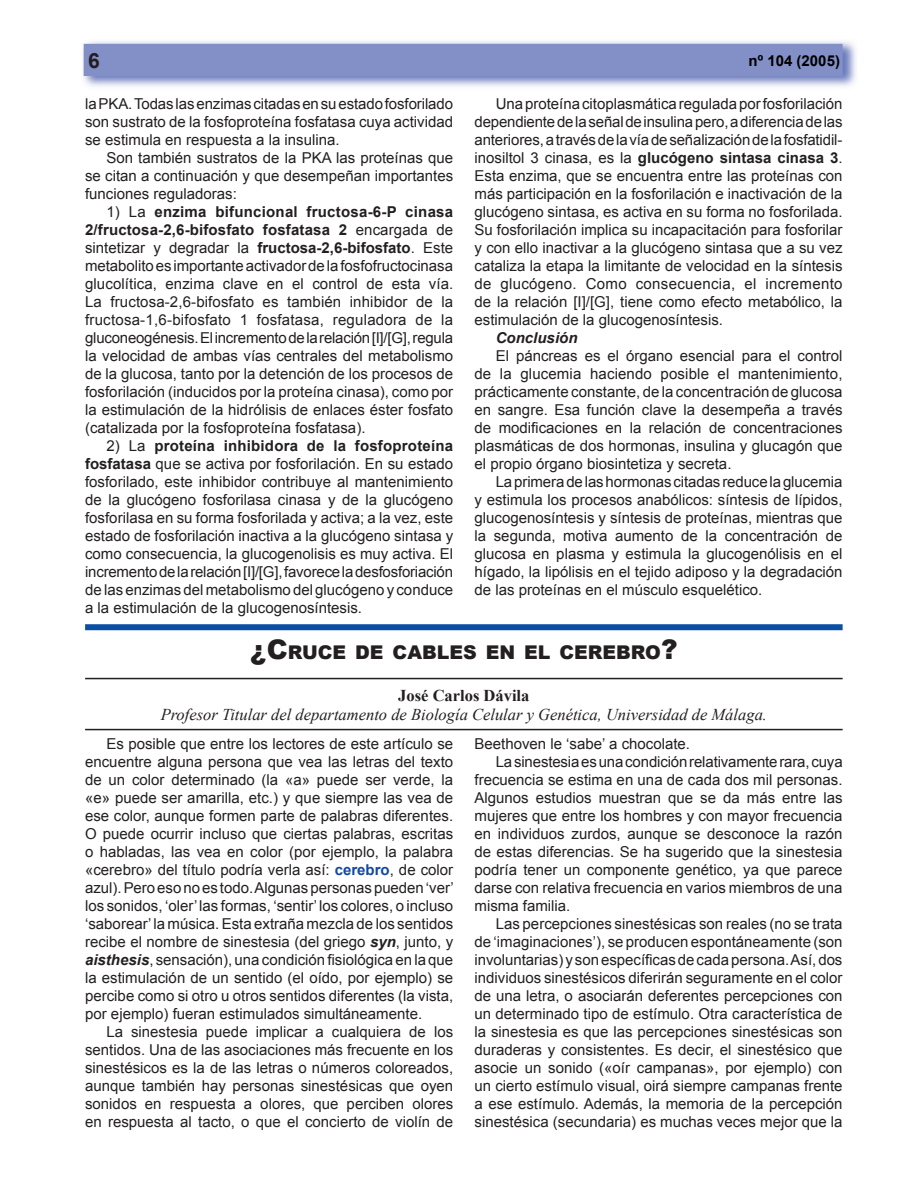
<style>
.page{position:relative;width:915px;height:1191px;background:#fff}
.page>*{position:absolute;margin:0;border:0;box-sizing:border-box;transform-origin:0 0}
.t1{font:700 21px "Arial";color:#231f20}
.t2{font:900 18.9px "Arial";color:#231f20}
.t3{font:italic 16.5px "Times New Roman";color:#231f20}
.t4{font:700 16.5px "Times New Roman";color:#231f20}
.t5{font:15px/18px "Arial";color:#231f20;text-align:justify}
.t6{font:700 15px "Arial";color:#000}
.t7{font:italic 700 15px "Arial";color:#231f20}
.s1{font-weight:700}
.s2{font-size:27px}
.s3{font-weight:700;color:#114aa0}
.s4{font-weight:700;font-style:italic}
</style>
<div class="page">
<img style="left:83px;top:41px;width:773px;height:46px">
<div style="left:84px;top:45px;width:757px;height:30px;background:#8390c8"></div>
<div style="left:84px;top:44px;width:758px;height:32px;border:2px solid #8390c8"></div>
<div style="left:85px;top:624px;width:757px;height:6px;background:#094fa3"></div>
<hr style="left:85px;top:678px;width:757px;height:1px;background:#231f20">
<hr style="left:85px;top:729px;width:757px;height:1px;background:#231f20">
<h1 class="t1" style="left:88px;top:47px;width:13px">6</h1>
<p class="t6" style="left:748px;top:51px;width:93px">nº 104 (2005)</p>
<p class="t5" style="left:85px;top:95px;width:369px">la PKA. Todas las enzimas citadas en su estado fosforilado son sustrato de la fosfoproteína fosfatasa cuya actividad se estimula en respuesta a la insulina.</p>
<p class="t5" style="left:85px;top:149px;width:369px;text-indent:21px">Son también sustratos de la PKA las proteínas que se citan a continuación y que desempeñan importantes funciones reguladoras:</p>
<p class="t5" style="left:85px;top:203px;width:369px;text-indent:21px">1) La <span class="s1">enzima bifuncional fructosa-6-P cinasa 2/fructosa-2,6-bifosfato fosfatasa 2</span> encargada de sintetizar y degradar la <span class="s1">fructosa-2,6-bifosfato</span>. Este metabolito es importante activador de la fosfofructocinasa glucolítica, enzima clave en el control de esta vía.<br>La fructosa-2,6-bifosfato es también inhibidor de la fructosa-1,6-bifosfato 1 fosfatasa, reguladora de la gluconeogénesis. El incremento de la relación [I]/[G], regula la velocidad de ambas vías centrales del metabolismo de la glucosa, tanto por la detención de los procesos de fosforilación (inducidos por la proteína cinasa), como por la estimulación de la hidrólisis de enlaces éster fosfato (catalizada por la fosfoproteína fosfatasa).</p>
<p class="t5" style="left:85px;top:437px;width:369px;text-indent:21px">2) La <span class="s1">proteína inhibidora de la fosfoproteína fosfatasa</span> que se activa por fosforilación. En su estado fosforilado, este inhibidor contribuye al mantenimiento de la glucógeno fosforilasa cinasa y de la glucógeno fosforilasa en su forma fosforilada y activa; a la vez, este estado de fosforilación inactiva a la glucógeno sintasa y como consecuencia, la glucogenolisis es muy activa. El incremento de la relación [I]/[G], favorece la desfosforiación de las enzimas del metabolismo del glucógeno y conduce a la estimulación de la glucogenosíntesis.</p>
<p class="t5" style="left:474px;top:95px;width:369px;text-indent:21px">Una proteína citoplasmática regulada por fosforilación dependiente de la señal de insulina pero, a diferencia de las anteriores, a través de la vía de señalización de la fosfatidil&shy;inosiltol 3 cinasa, es la <span class="s1">glucógeno sintasa cinasa 3</span>.<br>Esta enzima, que se encuentra entre las proteínas con más participación en la fosforilación e inactivación de la glucógeno sintasa, es activa en su forma no fosforilada.<br>Su fosforilación implica su incapacitación para fosforilar y con ello inactivar a la glucógeno sintasa que a su vez cataliza la etapa la limitante de velocidad en la síntesis de glucógeno. Como consecuencia, el incremento de la relación [I]/[G], tiene como efecto metabólico, la estimulación de la glucogenosíntesis.</p>
<p class="t7" style="left:495px;top:328px;width:83px">Conclusión</p>
<p class="t5" style="left:474px;top:347px;width:369px;text-indent:21px">El páncreas es el órgano esencial para el control de la glucemia haciendo posible el mantenimiento, prácticamente constante, de la concentración de glucosa en sangre. Esa función clave la desempeña a través de modificaciones en la relación de concentraciones plasmáticas de dos hormonas, insulina y glucagón que el propio órgano biosintetiza y secreta.</p>
<p class="t5" style="left:474px;top:473px;width:369px;text-indent:21px">La primera de las hormonas citadas reduce la glucemia y estimula los procesos anabólicos: síntesis de lípidos, glucogenosíntesis y síntesis de proteínas, mientras que la segunda, motiva aumento de la concentración de glucosa en plasma y estimula la glucogenólisis en el hígado, la lipólisis en el tejido adiposo y la degradación de las proteínas en el músculo esquelético.</p>
<p class="t2" style="left:250px;top:642px;width:429px"><span class="s2">¿C</span>RUCE DE CABLES EN EL CEREBRO<span class="s2">?</span></p>
<p class="t4" style="left:398px;top:685px;width:133px">José Carlos Dávila</p>
<p class="t3" style="left:161px;top:705px;width:607px">Profesor Titular del departamento de Biología Celular y Genética, Universidad de Málaga.</p>
<p class="t5" style="left:85px;top:735px;width:370px;text-indent:21px">Es posible que entre los lectores de este artículo se encuentre alguna persona que vea las letras del texto de un color determinado (la «a» puede ser verde, la «e» puede ser amarilla, etc.) y que siempre las vea de ese color, aunque formen parte de palabras diferentes.<br>O puede ocurrir incluso que ciertas palabras, escritas o habladas, las vea en color (por ejemplo, la palabra «cerebro» del título podría verla así: <span class="s3">cerebro</span>, de color azul). Pero eso no es todo. Algunas personas pueden ‘ver’ los sonidos, ‘oler’ las formas, ‘sentir’ los colores, o incluso ‘saborear’ la música. Esta extraña mezcla de los sentidos recibe el nombre de sinestesia (del griego <span class="s4">syn</span>, junto, y <span class="s4">aisthesis</span>, sensación), una condición fisiológica en la que la estimulación de un sentido (el oído, por ejemplo) se percibe como si otro u otros sentidos diferentes (la vista, por ejemplo) fueran estimulados simultáneamente.</p>
<p class="t5" style="left:85px;top:1023px;width:369px;text-indent:21px">La sinestesia puede implicar a cualquiera de los sentidos. Una de las asociaciones más frecuente en los sinestésicos es la de las letras o números coloreados, aunque también hay personas sinestésicas que oyen sonidos en respuesta a olores, que perciben olores en respuesta al tacto, o que el concierto de violín de</p>
<p class="t5" style="left:474px;top:735px;width:217px">Beethoven le ‘sabe’ a chocolate.</p>
<p class="t5" style="left:495px;top:753px;width:348px">La sinestesia es una condición relativamente rara, cuya</p>
<p class="t5" style="left:474px;top:771px;width:369px">frecuencia se estima en una de cada dos mil personas.</p>
<p class="t5" style="left:474px;top:789px;width:369px">Algunos estudios muestran que se da más entre las</p>
<p class="t5" style="left:474px;top:807px;width:369px">mujeres que entre los hombres y con mayor frecuencia</p>
<p class="t5" style="left:474px;top:825px;width:369px">en individuos zurdos, aunque se desconoce la razón</p>
<p class="t5" style="left:474px;top:843px;width:369px">de estas diferencias. Se ha sugerido que la sinestesia</p>
<p class="t5" style="left:474px;top:861px;width:369px">podría tener un componente genético, ya que parece</p>
<p class="t5" style="left:474px;top:879px;width:369px">darse con relativa frecuencia en varios miembros de una</p>
<p class="t5" style="left:474px;top:897px;width:97px">misma familia.</p>
<p class="t5" style="left:495px;top:915px;width:348px">Las percepciones sinestésicas son reales (no se trata</p>
<p class="t5" style="left:474px;top:933px;width:369px">de ‘imaginaciones’), se producen espontáneamente (son</p>
<p class="t5" style="left:474px;top:951px;width:369px">involuntarias) y son específicas de cada persona. Así, dos</p>
<p class="t5" style="left:474px;top:969px;width:369px">individuos sinestésicos diferirán seguramente en el color</p>
<p class="t5" style="left:474px;top:987px;width:369px">de una letra, o asociarán deferentes percepciones con</p>
<p class="t5" style="left:474px;top:1005px;width:369px">un determinado tipo de estímulo. Otra característica de</p>
<p class="t5" style="left:474px;top:1023px;width:369px">la sinestesia es que las percepciones sinestésicas son</p>
<p class="t5" style="left:474px;top:1041px;width:369px">duraderas y consistentes. Es decir, el sinestésico que</p>
<p class="t5" style="left:474px;top:1059px;width:369px">asocie un sonido («oír campanas», por ejemplo) con</p>
<p class="t5" style="left:474px;top:1077px;width:369px">un cierto estímulo visual, oirá siempre campanas frente</p>
<p class="t5" style="left:474px;top:1095px;width:369px">a ese estímulo. Además, la memoria de la percepción</p>
<p class="t5" style="left:474px;top:1113px;width:369px">sinestésica (secundaria) es muchas veces mejor que la</p>
</div>
